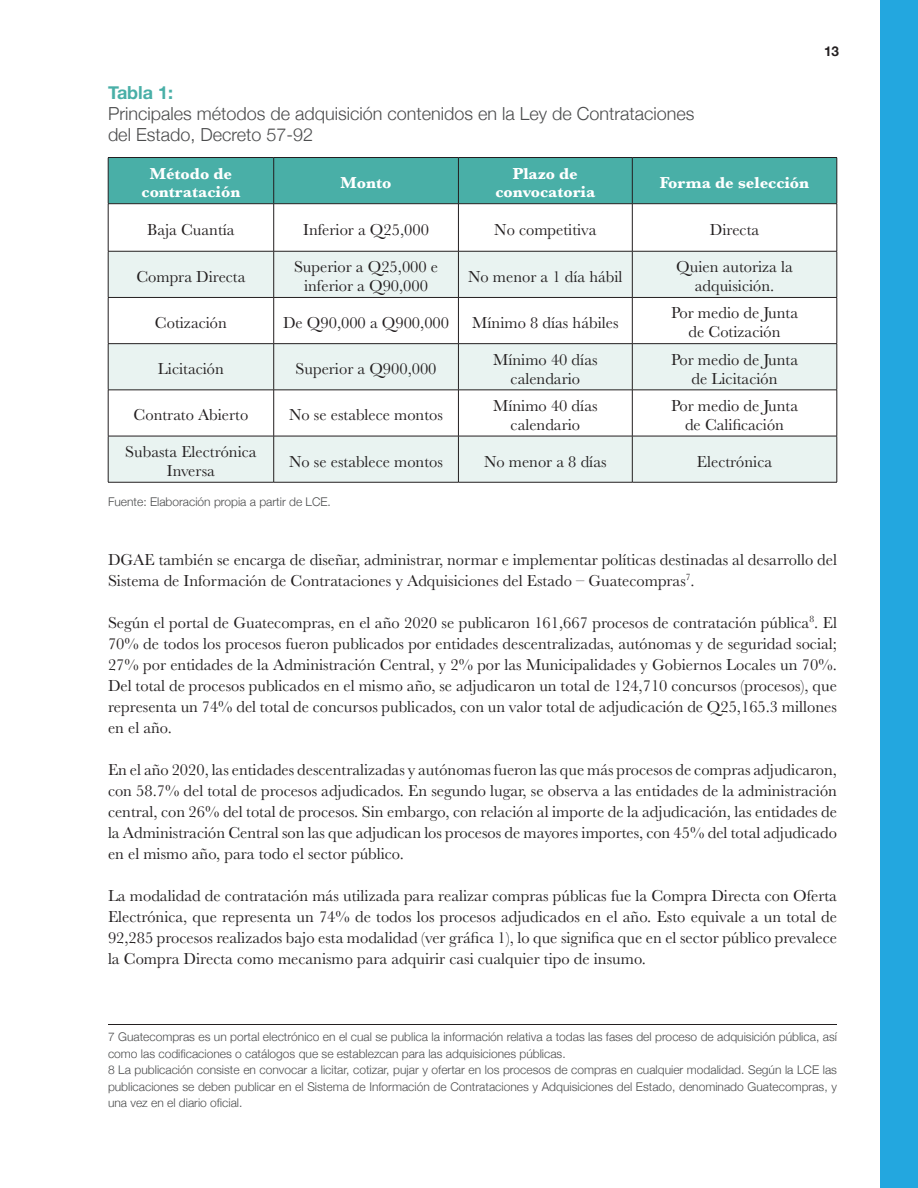
<style>
.page{position:relative;width:918px;height:1188px;background:#fff}
.page>*{position:absolute;margin:0;border:0;box-sizing:border-box;transform-origin:0 0}
.titulo_tablas_y_gráf{font:300 18px/21px "Helvetica Neue";color:#4b4c4d}
.Paragraph_Style_1{font:700 18px "Helvetica Neue";color:#49afa7}
.t1{font:16.5px/21px "Baskerville";color:#231f20;text-align:center}
.t2{font:700 16.5px/18.9px "Baskerville";color:#fff;text-align:center}
.t3{font:700 13.5px "Helvetica Neue";color:#231f20}
.t4{font:300 12px/16.5px "Helvetica Neue";color:#4b4c4d}
</style>
<div class="page">
<div style="left:880px;top:0;width:38px;height:1188px;background:#23a7df"></div>
<div style="left:109px;top:158px;width:728px;height:45px;background:#49afa7"></div>
<svg style="left:109px;top:252px;width:728px;height:230px;fill:#e9f3f1"></svg>
<hr style="left:108px;top:204px;width:1px;height:47px;background:#231f20">
<hr style="left:273px;top:204px;width:1px;height:47px;background:#231f20">
<hr style="left:458px;top:204px;width:1px;height:47px;background:#231f20">
<hr style="left:632px;top:204px;width:1px;height:47px;background:#231f20">
<hr style="left:837px;top:204px;width:1px;height:47px;background:#231f20">
<hr style="left:108px;top:251px;width:166px;height:1px;background:#231f20">
<hr style="left:108px;top:251px;width:1px;height:46px;background:#231f20">
<hr style="left:274px;top:251px;width:184px;height:1px;background:#231f20">
<hr style="left:273px;top:251px;width:1px;height:46px;background:#231f20">
<hr style="left:458px;top:251px;width:174px;height:1px;background:#231f20">
<hr style="left:458px;top:251px;width:1px;height:46px;background:#231f20">
<hr style="left:632px;top:251px;width:205px;height:1px;background:#231f20">
<hr style="left:632px;top:251px;width:1px;height:46px;background:#231f20">
<hr style="left:837px;top:251px;width:1px;height:46px;background:#231f20">
<hr style="left:108px;top:297px;width:166px;height:1px;background:#231f20">
<hr style="left:108px;top:298px;width:1px;height:45px;background:#231f20">
<hr style="left:274px;top:297px;width:184px;height:1px;background:#231f20">
<hr style="left:273px;top:298px;width:1px;height:45px;background:#231f20">
<hr style="left:458px;top:297px;width:174px;height:1px;background:#231f20">
<hr style="left:458px;top:298px;width:1px;height:45px;background:#231f20">
<hr style="left:632px;top:297px;width:205px;height:1px;background:#231f20">
<hr style="left:632px;top:298px;width:1px;height:45px;background:#231f20">
<hr style="left:837px;top:298px;width:1px;height:45px;background:#231f20">
<hr style="left:108px;top:343px;width:166px;height:1px;background:#231f20">
<hr style="left:108px;top:344px;width:1px;height:46px;background:#231f20">
<hr style="left:274px;top:343px;width:184px;height:1px;background:#231f20">
<hr style="left:273px;top:344px;width:1px;height:46px;background:#231f20">
<hr style="left:458px;top:343px;width:174px;height:1px;background:#231f20">
<hr style="left:458px;top:344px;width:1px;height:46px;background:#231f20">
<hr style="left:632px;top:343px;width:205px;height:1px;background:#231f20">
<hr style="left:632px;top:344px;width:1px;height:46px;background:#231f20">
<hr style="left:837px;top:344px;width:1px;height:46px;background:#231f20">
<hr style="left:108px;top:390px;width:166px;height:1px;background:#231f20">
<hr style="left:108px;top:390px;width:1px;height:46px;background:#231f20">
<hr style="left:274px;top:390px;width:184px;height:1px;background:#231f20">
<hr style="left:273px;top:390px;width:1px;height:46px;background:#231f20">
<hr style="left:458px;top:390px;width:174px;height:1px;background:#231f20">
<hr style="left:458px;top:390px;width:1px;height:46px;background:#231f20">
<hr style="left:632px;top:390px;width:205px;height:1px;background:#231f20">
<hr style="left:632px;top:390px;width:1px;height:46px;background:#231f20">
<hr style="left:837px;top:390px;width:1px;height:46px;background:#231f20">
<hr style="left:108px;top:436px;width:166px;height:1px;background:#231f20">
<hr style="left:108px;top:436px;width:1px;height:46px;background:#231f20">
<hr style="left:274px;top:436px;width:184px;height:1px;background:#231f20">
<hr style="left:273px;top:436px;width:1px;height:46px;background:#231f20">
<hr style="left:458px;top:436px;width:174px;height:1px;background:#231f20">
<hr style="left:458px;top:436px;width:1px;height:46px;background:#231f20">
<hr style="left:632px;top:436px;width:205px;height:1px;background:#231f20">
<hr style="left:632px;top:436px;width:1px;height:46px;background:#231f20">
<hr style="left:837px;top:436px;width:1px;height:46px;background:#231f20">
<hr style="left:108px;top:482px;width:166px;height:1px;background:#231f20">
<hr style="left:274px;top:482px;width:184px;height:1px;background:#231f20">
<hr style="left:458px;top:482px;width:174px;height:1px;background:#231f20">
<hr style="left:632px;top:482px;width:205px;height:1px;background:#231f20">
<hr style="left:108px;top:157px;width:166px;height:1px;background:#231f20">
<hr style="left:108px;top:158px;width:1px;height:46px;background:#231f20">
<hr style="left:274px;top:157px;width:184px;height:1px;background:#231f20">
<hr style="left:273px;top:158px;width:1px;height:46px;background:#231f20">
<hr style="left:458px;top:157px;width:174px;height:1px;background:#231f20">
<hr style="left:458px;top:158px;width:1px;height:46px;background:#231f20">
<hr style="left:632px;top:157px;width:205px;height:1px;background:#231f20">
<hr style="left:632px;top:158px;width:1px;height:46px;background:#231f20">
<hr style="left:837px;top:158px;width:1px;height:46px;background:#231f20">
<hr style="left:108px;top:203px;width:166px;height:1px;background:#231f20">
<hr style="left:274px;top:203px;width:184px;height:1px;background:#231f20">
<hr style="left:458px;top:203px;width:174px;height:1px;background:#231f20">
<hr style="left:632px;top:203px;width:205px;height:1px;background:#231f20">
<hr style="left:108px;top:1024px;width:729px;height:1px;background:#231f20">
<p class="Paragraph_Style_1" style="left:108px;top:78px;width:67px">Tabla 1:</p>
<p class="titulo_tablas_y_gráf" style="left:108px;top:101px;width:588px">Principales métodos de adquisición contenidos en la Ley de Contrataciones del Estado, Decreto 57-92</p>
<p class="t2" style="left:142px;top:164px;width:100px">Método de contratación</p>
<p class="t2" style="left:341px;top:173px;width:52px">Monto</p>
<p class="t2" style="left:495px;top:164px;width:102px">Plazo de convocatoria</p>
<p class="t2" style="left:660px;top:173px;width:151px">Forma de selección</p>
<p class="t1" style="left:147px;top:219px;width:89px">Baja Cuantía</p>
<p class="t1" style="left:303px;top:219px;width:127px">Inferior a Q25,000</p>
<p class="t1" style="left:494px;top:219px;width:104px">No competitiva</p>
<p class="t1" style="left:710px;top:219px;width:51px">Directa</p>
<p class="t1" style="left:136px;top:266px;width:111px">Compra Directa</p>
<p class="t1" style="left:294px;top:258px;width:146px;line-height:19px">Superior a Q25,000 e inferior a Q90,000</p>
<p class="t1" style="left:468px;top:266px;width:156px">No menor a 1 día hábil</p>
<p class="t1" style="left:676px;top:258px;width:118px;line-height:19px">Quien autoriza la adquisición.</p>
<p class="t1" style="left:155px;top:312px;width:74px">Cotización</p>
<p class="t1" style="left:283px;top:312px;width:168px">De Q90,000 a Q900,000</p>
<p class="t1" style="left:472px;top:312px;width:148px">Mínimo 8 días hábiles</p>
<p class="t1" style="left:671px;top:303px;width:129px">Por medio de Junta</p>
<p class="t1" style="left:689px;top:322px;width:93px">de Cotización</p>
<p class="t1" style="left:158px;top:359px;width:67px">Licitación</p>
<p class="t1" style="left:296px;top:359px;width:142px">Superior a Q900,000</p>
<p class="t1" style="left:493px;top:350px;width:106px;line-height:18.9px">Mínimo 40 días calendario</p>
<p class="t1" style="left:671px;top:349px;width:129px">Por medio de Junta</p>
<p class="t1" style="left:692px;top:368px;width:87px">de Licitación</p>
<p class="t1" style="left:134px;top:405px;width:116px">Contrato Abierto</p>
<p class="t1" style="left:289px;top:405px;width:155px">No se establece montos</p>
<p class="t1" style="left:493px;top:396px;width:106px;line-height:18.9px">Mínimo 40 días calendario</p>
<p class="t1" style="left:671px;top:395px;width:129px">Por medio de Junta</p>
<p class="t1" style="left:685px;top:414px;width:101px">de Calificación</p>
<p class="t1" style="left:125px;top:443px;width:133px;line-height:18.9px">Subasta Electrónica<br>Inversa</p>
<p class="t1" style="left:289px;top:451px;width:155px">No se establece montos</p>
<p class="t1" style="left:484px;top:451px;width:124px">No menor a 8 días</p>
<p class="t1" style="left:697px;top:451px;width:77px">Electrónica</p>
<p class="t4" style="left:108px;top:493px;width:224px">Fuente: Elaboración propia a partir de LCE.</p>
<p class="t3" style="left:824px;top:41px;width:17px">13</p>
<p class="t1" style="left:108px;top:549px;width:731px;text-align:left">DGAE también se encarga de diseñar, administrar, normar e implementar políticas destinadas al desarrollo del<br>Sistema de Información de Contrataciones y Adquisiciones del Estado – Guatecompras<sup>7</sup>.</p>
<p class="t1" style="left:108px;top:612px;width:731px;text-align:justify">Según el portal de Guatecompras, en el año 2020 se publicaron 161,667 procesos de contratación pública<sup>8</sup>. El 70% de todos los procesos fueron publicados por entidades descentralizadas, autónomas y de seguridad social; 27% por entidades de la Administración Central, y 2% por las Municipalidades y Gobiernos Locales un 70%.<br>Del total de procesos publicados en el mismo año, se adjudicaron un total de 124,710 concursos (procesos), que representa un 74% del total de concursos publicados, con un valor total de adjudicación de Q25,165.3 millones en el año.</p>
<p class="t1" style="left:108px;top:759px;width:731px;text-align:justify">En el año 2020, las entidades descentralizadas y autónomas fueron las que más procesos de compras adjudicaron, con 58.7% del total de procesos adjudicados. En segundo lugar, se observa a las entidades de la administración central, con 26% del total de procesos. Sin embargo, con relación al importe de la adjudicación, las entidades de la Administración Central son las que adjudican los procesos de mayores importes, con 45% del total adjudicado en el mismo año, para todo el sector público.</p>
<p class="t1" style="left:108px;top:885px;width:731px;text-align:justify">La modalidad de contratación más utilizada para realizar compras públicas fue la Compra Directa con Oferta Electrónica, que representa un 74% de todos los procesos adjudicados en el año. Esto equivale a un total de 92,285 procesos realizados bajo esta modalidad (ver gráfica 1), lo que significa que en el sector público prevalece la Compra Directa como mecanismo para adquirir casi cualquier tipo de insumo.</p>
<p class="t4" style="left:108px;top:1028px;width:731px">7 Guatecompras es un portal electrónico en el cual se publica la información relativa a todas las fases del proceso de adquisición pública, así como las codificaciones o catálogos que se establezcan para las adquisiciones públicas.</p>
<p class="t4" style="left:108px;top:1061px;width:731px;text-align:justify">8 La publicación consiste en convocar a licitar, cotizar, pujar y ofertar en los procesos de compras en cualquier modalidad. Según la LCE las publicaciones se deben publicar en el Sistema de Información de Contrataciones y Adquisiciones del Estado, denominado Guatecompras, y una vez en el diario oficial.</p>
</div>
